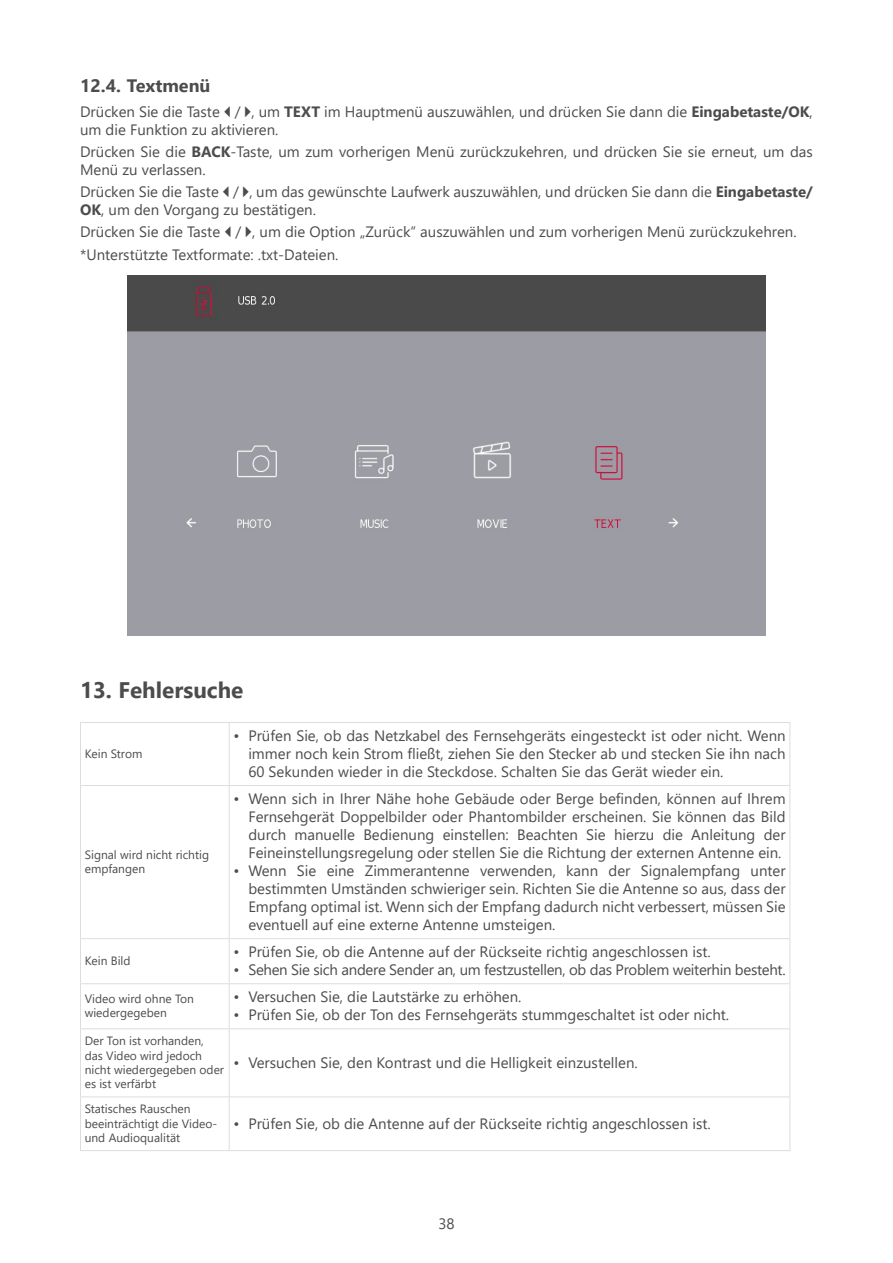
<style>
.page{position:relative;width:893px;height:1263px;background:#fff}
.page>*{position:absolute;margin:0;border:0;box-sizing:border-box;transform-origin:0 0}
.t1{font:700 22.5px "Segoe UI";color:#4b4c4d}
.t2{font:700 18px "Segoe UI";color:#4b4c4d}
.t3{font:15px/18px "Segoe UI";color:#4b4c4d}
.t4{font:15px "Segoe UI";letter-spacing:-.02em;color:#4b4c4d}
.t5{font:12px/14.4px "Segoe UI";color:#4b4c4d}
.s1{font-family:"Guifxv 2 Transports"}
.s2{font-weight:700}
</style>
<div class="page">
<img style="left:128px;top:275px;width:637px;height:360px">
<hr style="left:229px;top:722px;width:561px;height:1px;background:#dcdddf">
<hr style="left:789px;top:723px;width:1px;height:62px;background:#dcdddf">
<hr style="left:80px;top:785px;width:149px;height:1px;background:#dcdddf">
<hr style="left:229px;top:785px;width:561px;height:1px;background:#dcdddf">
<hr style="left:789px;top:786px;width:1px;height:152px;background:#dcdddf">
<hr style="left:80px;top:938px;width:149px;height:1px;background:#dcdddf">
<hr style="left:229px;top:938px;width:561px;height:1px;background:#dcdddf">
<hr style="left:789px;top:939px;width:1px;height:44px;background:#dcdddf">
<hr style="left:80px;top:983px;width:149px;height:1px;background:#dcdddf">
<hr style="left:229px;top:983px;width:561px;height:1px;background:#dcdddf">
<hr style="left:789px;top:984px;width:1px;height:44px;background:#dcdddf">
<hr style="left:80px;top:1028px;width:149px;height:1px;background:#dcdddf">
<hr style="left:229px;top:1028px;width:561px;height:1px;background:#dcdddf">
<hr style="left:789px;top:1029px;width:1px;height:67px;background:#dcdddf">
<hr style="left:80px;top:1096px;width:149px;height:1px;background:#dcdddf">
<hr style="left:229px;top:1096px;width:561px;height:1px;background:#dcdddf">
<hr style="left:789px;top:1097px;width:1px;height:53px;background:#dcdddf">
<hr style="left:80px;top:1150px;width:149px;height:1px;background:#dcdddf">
<hr style="left:229px;top:1150px;width:561px;height:1px;background:#dcdddf">
<hr style="left:80px;top:722px;width:149px;height:1px;background:#dcdddf">
<hr style="left:80px;top:723px;width:1px;height:62px;background:#dcdddf">
<hr style="left:229px;top:723px;width:1px;height:62px;background:#dcdddf">
<hr style="left:80px;top:786px;width:1px;height:152px;background:#dcdddf">
<hr style="left:229px;top:786px;width:1px;height:152px;background:#dcdddf">
<hr style="left:80px;top:939px;width:1px;height:44px;background:#dcdddf">
<hr style="left:229px;top:939px;width:1px;height:44px;background:#dcdddf">
<hr style="left:80px;top:984px;width:1px;height:44px;background:#dcdddf">
<hr style="left:229px;top:984px;width:1px;height:44px;background:#dcdddf">
<hr style="left:80px;top:1029px;width:1px;height:67px;background:#dcdddf">
<hr style="left:229px;top:1029px;width:1px;height:67px;background:#dcdddf">
<hr style="left:80px;top:1097px;width:1px;height:53px;background:#dcdddf">
<hr style="left:229px;top:1097px;width:1px;height:53px;background:#dcdddf">
<p class="t2" style="left:80px;top:69px;width:132px">12.4. Textmenü</p>
<p class="t3" style="left:80px;top:101px;width:734px">Drücken Sie die Taste <span class="s1">A</span> / <span class="s1">D</span>, um <span class="s2">TEXT</span> im Hauptmenü auszuwählen, und drücken Sie dann die <span class="s2">Eingabetaste/OK</span>, um die Funktion zu aktivieren.</p>
<p class="t3" style="left:80px;top:141px;width:734px">Drücken Sie die <span class="s2">BACK</span>-Taste, um zum vorherigen Menü zurückzukehren, und drücken Sie sie erneut, um das<br>Menü zu verlassen.</p>
<p class="t3" style="left:80px;top:181px;width:734px">Drücken Sie die Taste <span class="s1">A</span> / <span class="s1">D</span>, um das gewünschte Laufwerk auszuwählen, und drücken Sie dann die <span class="s2">Eingabetaste/<br>OK</span>, um den Vorgang zu bestätigen.</p>
<p class="t3" style="left:80px;top:220px;width:718px;line-height:22.2px">Drücken Sie die Taste <span class="s1">A</span> / <span class="s1">D</span>, um die Option „Zurück“ auszuwählen und zum vorherigen Menü zurückzukehren. *Unterstützte Textformate: .txt-Dateien.</p>
<h1 class="t1" style="left:80px;top:669px;width:165px">13. Fehlersuche</h1>
<p class="t5" style="left:85px;top:745px;width:59px">Kein Strom</p>
<p class="t5" style="left:85px;top:846px;width:126px">Signal wird nicht richtig empfangen</p>
<p class="t5" style="left:85px;top:952px;width:47px">Kein Bild</p>
<p class="t3" style="left:248px;top:725px;width:539px;text-align:justify;text-indent:-15px">• Prüfen Sie, ob das Netzkabel des Fernsehgeräts eingesteckt ist oder nicht. Wenn immer noch kein Strom fließt, ziehen Sie den Stecker ab und stecken Sie ihn nach 60 Sekunden wieder in die Steckdose. Schalten Sie das Gerät wieder ein.</p>
<p class="t3" style="left:248px;top:788px;width:539px;text-align:justify;text-indent:-15px">• Wenn sich in Ihrer Nähe hohe Gebäude oder Berge befinden, können auf Ihrem Fernsehgerät Doppelbilder oder Phantombilder erscheinen. Sie können das Bild durch manuelle Bedienung einstellen: Beachten Sie hierzu die Anleitung der Feineinstellungsregelung oder stellen Sie die Richtung der externen Antenne ein.</p>
<p class="t3" style="left:248px;top:860px;width:539px;text-align:justify;text-indent:-15px">• Wenn Sie eine Zimmerantenne verwenden, kann der Signalempfang unter bestimmten Umständen schwieriger sein. Richten Sie die Antenne so aus, dass der Empfang optimal ist. Wenn sich der Empfang dadurch nicht verbessert, müssen Sie eventuell auf eine externe Antenne umsteigen.</p>
<p class="t3" style="left:233px;top:941px;width:479px">• Prüfen Sie, ob die Antenne auf der Rückseite richtig angeschlossen ist.</p>
<p class="t4" style="left:233px;top:956px;width:554px">• Sehen Sie sich andere Sender an, um festzustellen, ob das Problem weiterhin besteht.</p>
<p class="t5" style="left:85px;top:990px;width:111px">Video wird ohne Ton wiedergegeben</p>
<p class="t3" style="left:233px;top:987px;width:290px">• Versuchen Sie, die Lautstärke zu erhöhen.</p>
<p class="t3" style="left:233px;top:1005px;width:497px">• Prüfen Sie, ob der Ton des Fernsehgeräts stummgeschaltet ist oder nicht.</p>
<p class="t5" style="left:85px;top:1033px;width:141px">Der Ton ist vorhanden, das Video wird jedoch nicht wiedergegeben oder es ist verfärbt</p>
<p class="t5" style="left:85px;top:1101px;width:134px">Statisches Rauschen beeinträchtigt die Video&shy;und Audioqualität</p>
<p class="t3" style="left:233px;top:1052px;width:406px">• Versuchen Sie, den Kontrast und die Helligkeit einzustellen.</p>
<p class="t3" style="left:233px;top:1113px;width:479px">• Prüfen Sie, ob die Antenne auf der Rückseite richtig angeschlossen ist.</p>
<p class="t3" style="left:438px;top:1213px;width:18px">38</p>
</div>
